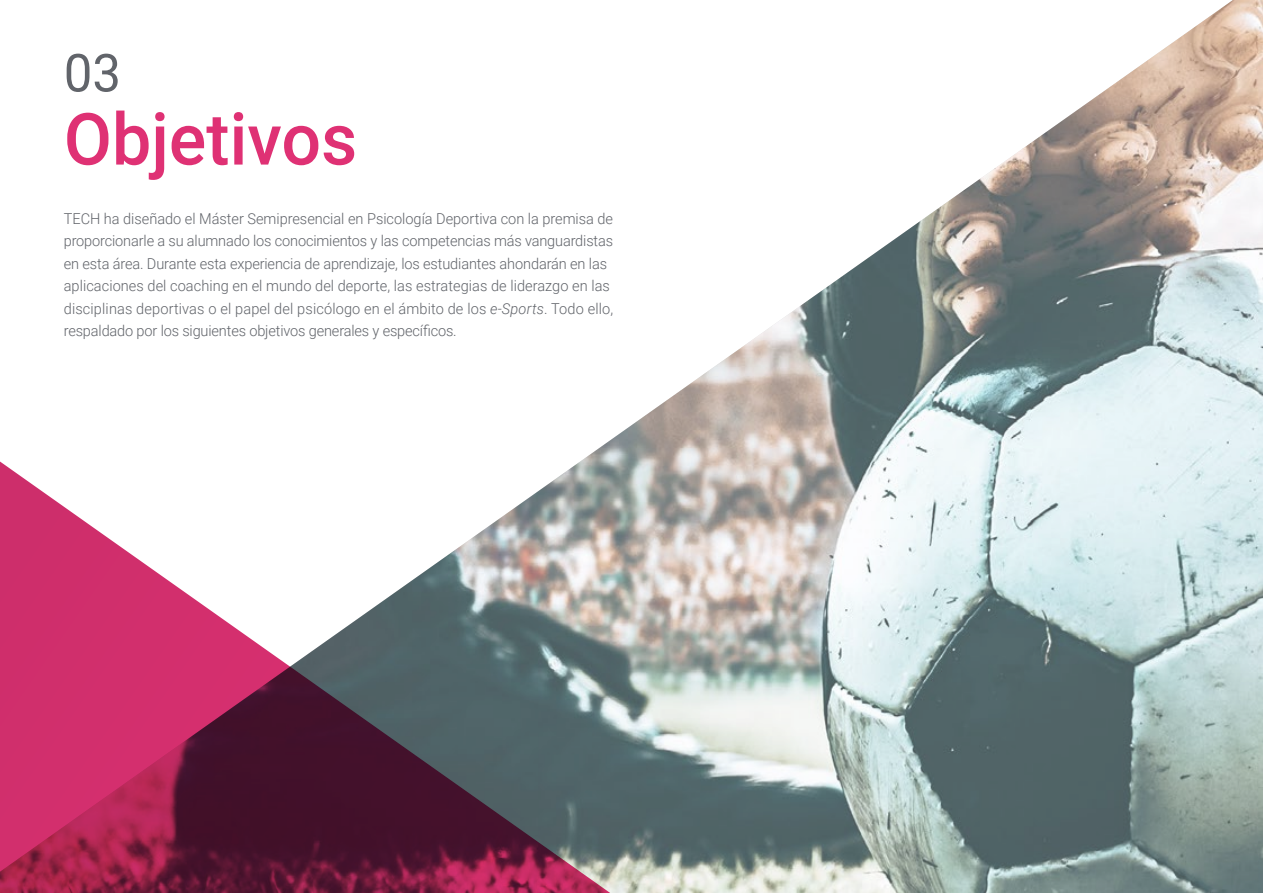
<style>
.page{position:relative;width:1263px;height:893px;background:#fff}
.page>*{position:absolute;margin:0;border:0;box-sizing:border-box;transform-origin:0 0}
.t1{font:500 72px "Roboto";color:#df3174}
.t2{font:52.5px "Roboto";color:#61646a}
.t3{font:300 15px/22.5px "Roboto";letter-spacing:-.01em;color:#61646a}
.s1{font-style:italic}
</style>
<div class="page">
<img style="left:602px;top:0;width:661px;height:893px">
<svg style="left:0;top:446px;width:640px;height:447px"></svg>
<h2 class="t2" style="left:64px;top:36px;width:59px">03</h2>
<h1 class="t1" style="left:64px;top:89px;width:295px">Objetivos</h1>
<p class="t3" style="left:64px;top:207px;width:551px">TECH ha diseñado el Máster Semipresencial en Psicología Deportiva con la premisa de proporcionarle a su alumnado los conocimientos y las competencias más vanguardistas en esta área. Durante esta experiencia de aprendizaje, los estudiantes ahondarán en las aplicaciones del coaching en el mundo del deporte, las estrategias de liderazgo en las disciplinas deportivas o el papel del psicólogo en el ámbito de los <span class="s1">e-Sports</span>. Todo ello, respaldado por los siguientes objetivos generales y específicos.</p>
</div>
